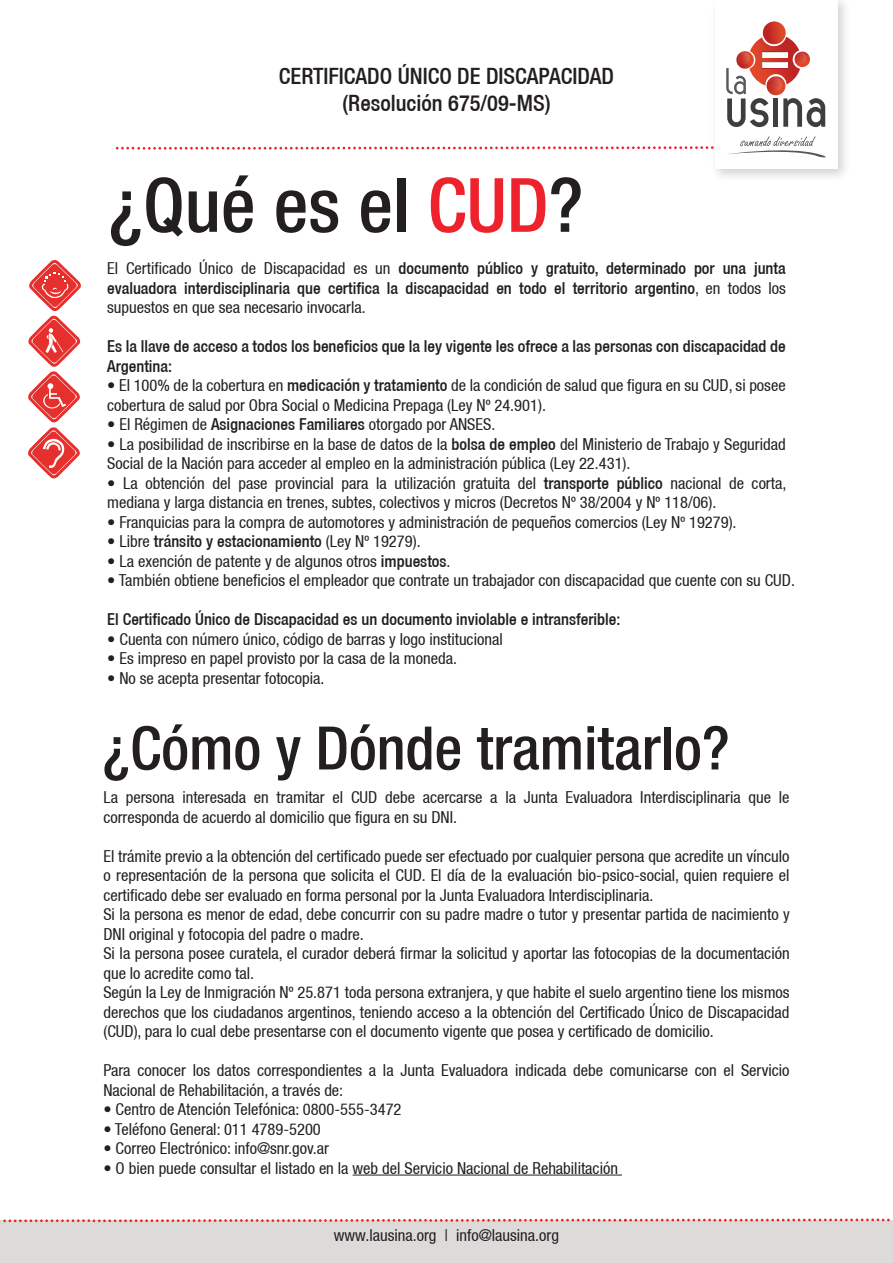
<style>
.page{position:relative;width:893px;height:1263px;background:#fff}
.page>*{position:absolute;margin:0;border:0;box-sizing:border-box;transform-origin:0 0}
.t1{font:500 condensed 75px "Helvetica 67";color:#231f20}
.t2{font:500 condensed 60px "Helvetica 67";color:#231f20}
.t3{font:500 condensed 22.5px/27px "Helvetica 67";color:#231f20;text-align:center}
.t4{font:condensed 16.5px/19.5px "Helvetica 57";color:#231f20}
.t5{font:500 condensed 16.5px/19.5px "Helvetica 67";color:#231f20}
.s1{color:#ee222d}
.s2{font-family:"Helvetica 57";font-weight:400}
.s3{font-family:"Helvetica 67";font-weight:500}
</style>
<div class="page">
<hr style="left:353px;top:1174px;width:269px;height:1px;background:#231f20">
<div style="left:0;top:1220px;width:893px;height:43px;background:#dcdbda"></div>
<svg style="left:3px;top:1218px;width:887px;height:4px"></svg>
<svg style="left:28px;top:260px;width:53px;height:219px"></svg>
<svg style="left:726px;top:21px;width:99px;height:106px"></svg>
<svg style="left:116px;top:136px;width:710px;height:22px"></svg>
<h3 class="t3" style="left:279px;top:62px;width:337px">CERTIFICADO ÚNICO DE DISCAPACIDAD (Resolución 675/09-MS)</h3>
<h1 class="t1" style="left:108px;top:160px;width:476px">¿Qué es el <span class="s1">CUD</span>?</h1>
<p class="t5" style="left:107px;top:258px;width:680px"><span class="s2">El Certificado Único de Discapacidad es un</span> documento público y gratuito, determinado por una junta evaluadora interdisciplinaria que certifica la discapacidad en todo el territorio argentino<span class="s2">, en todos los</span></p>
<p class="t4" style="left:107px;top:297px;width:260px">supuestos en que sea necesario invocarla.</p>
<p class="t5" style="left:107px;top:336px;width:680px">Es la llave de acceso a todos los beneficios que la ley vigente les ofrece a las personas con discapacidad de<br>Argentina:</p>
<p class="t4" style="left:107px;top:375px;width:680px">• El 100% de la cobertura en <span class="s3">medicación y tratamiento</span> de la condición de salud que figura en su CUD, si posee cobertura de salud por Obra Social o Medicina Prepaga (Ley Nº 24.901).</p>
<p class="t4" style="left:107px;top:414px;width:390px">• El Régimen de <span class="s3">Asignaciones Familiares</span> otorgado por ANSES.</p>
<p class="t4" style="left:107px;top:434px;width:680px">• La posibilidad de inscribirse en la base de datos de la <span class="s3">bolsa de empleo</span> del Ministerio de Trabajo y Seguridad<br>Social de la Nación para acceder al empleo en la administración pública (Ley 22.431).</p>
<p class="t4" style="left:107px;top:473px;width:681px">• La obtención del pase provincial para la utilización gratuita del <span class="s3">transporte público</span> nacional de corta, mediana y larga distancia en trenes, subtes, colectivos y micros (Decretos Nº 38/2004 y Nº 118/06).</p>
<p class="t4" style="left:107px;top:512px;width:631px">• Franquicias para la compra de automotores y administración de pequeños comercios (Ley Nº 19279).</p>
<p class="t5" style="left:107px;top:531px;width:315px"><span class="s2">• Libre</span> tránsito y estacionamiento <span class="s2">(Ley Nº 19279).</span></p>
<p class="t4" style="left:107px;top:551px;width:345px">• La exención de patente y de algunos otros <span class="s3">impuestos</span>.</p>
<p class="t4" style="left:107px;top:570px;width:689px">• También obtiene beneficios el empleador que contrate un trabajador con discapacidad que cuente con su CUD.</p>
<p class="t5" style="left:107px;top:609px;width:515px">El Certificado Único de Discapacidad es un documento inviolable e intransferible:</p>
<p class="t4" style="left:107px;top:629px;width:397px">• Cuenta con número único, código de barras y logo institucional</p>
<p class="t4" style="left:107px;top:649px;width:351px">• Es impreso en papel provisto por la casa de la moneda.</p>
<p class="t4" style="left:107px;top:668px;width:219px">• No se acepta presentar fotocopia.</p>
<h2 class="t2" style="left:102px;top:712px;width:629px">¿Cómo y Dónde tramitarlo?</h2>
<p class="t4" style="left:103px;top:787px;width:688px">La persona interesada en tramitar el CUD debe acercarse a la Junta Evaluadora Interdisciplinaria que le corresponda de acuerdo al domicilio que figura en su DNI.</p>
<p class="t4" style="left:103px;top:846px;width:688px">El trámite previo a la obtención del certificado puede ser efectuado por cualquier persona que acredite un vínculo o representación de la persona que solicita el CUD. El día de la evaluación bio-psico-social, quien requiere el certificado debe ser evaluado en forma personal por la Junta Evaluadora Interdisciplinaria.<br>Si la persona es menor de edad, debe concurrir con su padre madre o tutor y presentar partida de nacimiento y DNI original y fotocopia del padre o madre.<br>Si la persona posee curatela, el curador deberá firmar la solicitud y aportar las fotocopias de la documentación que lo acredite como tal.<br>Según la Ley de Inmigración Nº 25.871 toda persona extranjera, y que habite el suelo argentino tiene los mismos derechos que los ciudadanos argentinos, teniendo acceso a la obtención del Certificado Único de Discapacidad (CUD), para lo cual debe presentarse con el documento vigente que posea y certificado de domicilio.</p>
<p class="t4" style="left:103px;top:1061px;width:688px">Para conocer los datos correspondientes a la Junta Evaluadora indicada debe comunicarse con el Servicio<br>Nacional de Rehabilitación, a través de:</p>
<p class="t4" style="left:103px;top:1100px;width:300px">• Centro de Atención Telefónica: 0800-555-3472</p>
<p class="t4" style="left:103px;top:1119px;width:219px">• Teléfono General: 011 4789-5200</p>
<p class="t4" style="left:103px;top:1139px;width:227px">• Correo Electrónico: info@snr.gov.ar</p>
<p class="t4" style="left:103px;top:1158px;width:516px">• O bien puede consultar el listado en la web del Servicio Nacional de Rehabilitación</p>
<p class="t4" style="left:334px;top:1226px;width:227px">www.lausina.org | info@lausina.org</p>
</div>
